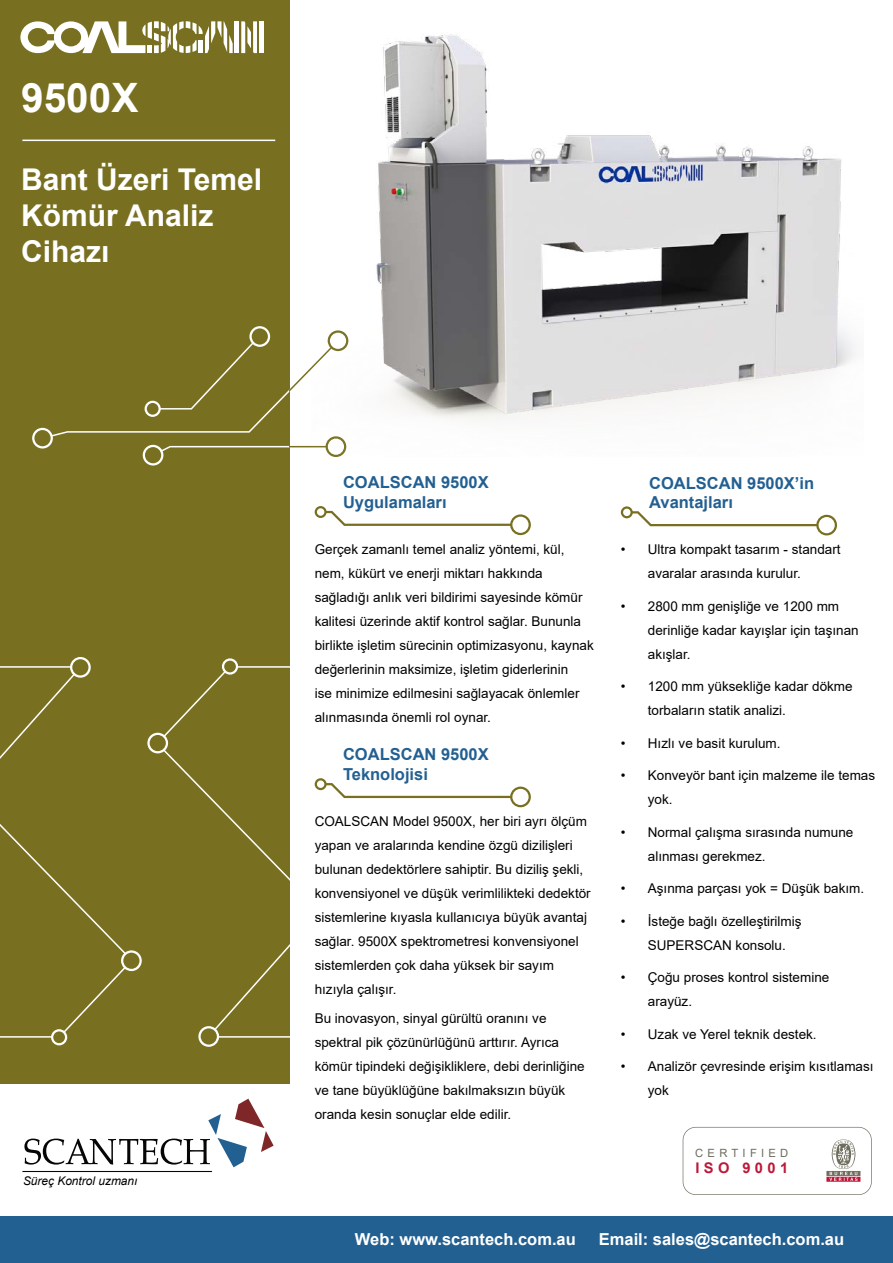
<style>
.page{position:relative;width:893px;height:1263px;background:#fff}
.page>*{position:absolute;margin:0;border:0;box-sizing:border-box;transform-origin:0 0}
.t1{font:700 40.5px "Arial";color:#fff}
.t2{font:700 30px/36px "Arial";color:#fff}
.t3{font:700 16.5px/19.8px "Arial";color:#236092}
.t4{font:700 16.5px "Arial";color:#fff}
.t5{font:700 14.7px "Arial";letter-spacing:.3em;color:#bd1839}
.t6{font:13.5px/24px "Arial";color:#000}
.t7{font:italic 11.85px "Arial";color:#000}
.t8{font:11.4px "Arial";letter-spacing:.38em;color:#6e6d5e}
</style>
<div class="page">
<div style="left:0;top:0;width:289px;height:1263px;background:#787020"></div>
<svg style="left:0;top:657px;width:289px;height:390px"></svg>
<svg style="left:32px;top:326px;width:308px;height:139px"></svg>
<div style="left:0;top:1216px;width:893px;height:47px;background:#236092"></div>
<div style="left:0;top:1084px;width:893px;height:132px;background:#fff"></div>
<img style="left:311px;top:33px;width:544px;height:423px">
<hr style="left:22px;top:140px;width:253px;height:1px;background:#fff">
<svg style="left:315px;top:506px;width:216px;height:29px"></svg>
<svg style="left:315px;top:778px;width:216px;height:29px"></svg>
<svg style="left:621px;top:506px;width:216px;height:29px"></svg>
<svg style="left:20px;top:21px;width:213px;height:32px"></svg>
<hr style="left:235px;top:21px;width:4px;height:32px;background:#fff">
<svg style="left:241px;top:21px;width:16px;height:32px"></svg>
<div style="left:259px;top:21px;width:5px;height:32px;background:#fff"></div>
<svg style="left:24px;top:1099px;width:250px;height:68px"></svg>
<hr style="left:22px;top:1171px;width:190px;height:1px;background:#070606">
<svg style="left:683px;top:1127px;width:189px;height:68px"></svg>
<h1 class="t1" style="left:21px;top:70px;width:119px">9500X</h1>
<h2 class="t2" style="left:21px;top:162px;width:242px">Bant Üzeri Temel<br>Kömür Analiz<br>Cihazı</h2>
<p class="t7" style="left:23px;top:1173px;width:116px">Süreç Kontrol uzmanı</p>
<p class="t3" style="left:343px;top:473px;width:147px">COALSCAN 9500X<br>Uygulamaları</p>
<p class="t3" style="left:649px;top:473px;width:167px">COALSCAN 9500X’in<br>Avantajları</p>
<p class="t6" style="left:315px;top:537px;width:281px">Gerçek zamanlı temel analiz yöntemi, kül, nem, kükürt ve enerji miktarı hakkında sağladığı anlık veri bildirimi sayesinde kömür kalitesi üzerinde aktif kontrol sağlar. Bununla birlikte işletim sürecinin optimizasyonu, kaynak değerlerinin maksimize, işletim giderlerinin<br>ise minimize edilmesini sağlayacak önlemler alınmasında önemli rol oynar.</p>
<p class="t6" style="left:648px;top:537px;width:194px;text-indent:-27px">• Ultra kompakt tasarım - standart avaralar arasında kurulur.</p>
<p class="t6" style="left:648px;top:594px;width:212px;text-indent:-27px">• 2800 mm genişliğe ve 1200 mm derinliğe kadar kayışlar için taşınan akışlar.</p>
<p class="t6" style="left:648px;top:674px;width:206px;text-indent:-27px">• 1200 mm yüksekliğe kadar dökme torbaların statik analizi.</p>
<p class="t6" style="left:621px;top:731px;width:161px">• Hızlı ve basit kurulum.</p>
<p class="t6" style="left:648px;top:763px;width:229px;text-indent:-27px">• Konveyör bant için malzeme ile temas yok.</p>
<p class="t6" style="left:648px;top:820px;width:207px;text-indent:-27px">• Normal çalışma sırasında numune alınması gerekmez.</p>
<p class="t6" style="left:621px;top:876px;width:245px">• Aşınma parçası yok = Düşük bakım.</p>
<p class="t6" style="left:648px;top:909px;width:155px;text-indent:-27px">• İsteğe bağlı özelleştirilmiş<br>SUPERSCAN konsolu.</p>
<p class="t6" style="left:648px;top:965px;width:183px;text-indent:-27px">• Çoğu proses kontrol sistemine arayüz.</p>
<p class="t6" style="left:621px;top:1022px;width:197px">• Uzak ve Yerel teknik destek.</p>
<p class="t6" style="left:648px;top:1054px;width:227px;text-indent:-27px">• Analizör çevresinde erişim kısıtlaması yok</p>
<p class="t3" style="left:343px;top:745px;width:147px">COALSCAN 9500X<br>Teknolojisi</p>
<p class="t6" style="left:315px;top:809px;width:278px">COALSCAN Model 9500X, her biri ayrı ölçüm yapan ve aralarında kendine özgü dizilişleri bulunan dedektörlere sahiptir. Bu diziliş şekli, konvensiyonel ve düşük verimlilikteki dedektör sistemlerine kıyasla kullanıcıya büyük avantaj sağlar. 9500X spektrometresi konvensiyonel sistemlerden çok daha yüksek bir sayım hızıyla çalışır.</p>
<p class="t6" style="left:315px;top:1006px;width:272px">Bu inovasyon, sinyal gürültü oranını ve spektral pik çözünürlüğünü arttırır. Ayrıca kömür tipindeki değişikliklere, debi derinliğine ve tane büyüklüğüne bakılmaksızın büyük oranda kesin sonuçlar elde edilir.</p>
<p class="t8" style="left:695px;top:1145px;width:95px">CERTIFIED</p>
<p class="t5" style="left:695px;top:1157px;width:94px">ISO 9001</p>
<p class="t4" style="left:355px;top:1228px;width:222px">Web: www.scantech.com.au</p>
<p class="t4" style="left:599px;top:1228px;width:247px">Email: sales@scantech.com.au</p>
</div>
